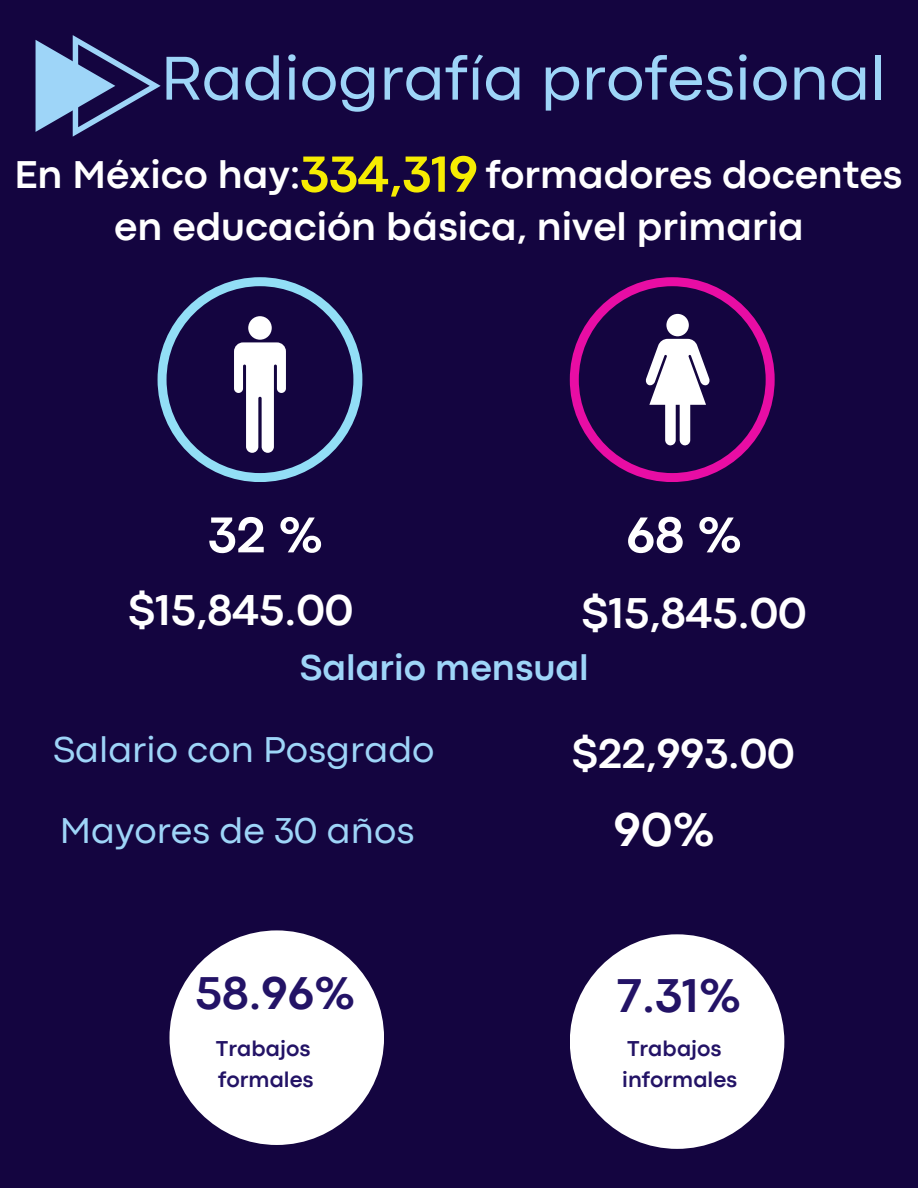
<style>
.page{position:relative;width:918px;height:1188px;background:#140540}
.page>*{position:absolute;margin:0;border:0;box-sizing:border-box;transform-origin:0 0}
.t1{font:64.5px "Codec Pro";color:#9ed5f8}
.t2{font:700 53.1px "Codec Pro";color:#f6ec02}
.t3{font:700 52.5px "Codec Pro";color:#fff}
.t4{font:700 49.5px "Codec Pro";color:#231366}
.t5{font:700 49.5px "Codec Pro";color:#fff}
.t6{font:700 48px "Codec Pro";color:#231366}
.t7{font:700 45px "Codec Pro";color:#fff}
.t8{font:700 43.5px "Codec Pro";color:#fff}
.t9{font:700 40.5px "Codec Pro";color:#fff}
.t10{font:37.5px "Codec Pro";color:#9ed5f8}
.t11{font:700 37.5px "Codec Pro";color:#9ed5f8}
.t12{font:700 22.5px "Codec Pro";color:#231366}
</style>
<div class="page">
<div style="left:169px;top:930px;width:215px;height:215px;background:#fff;border-radius:50%"></div>
<div style="left:570px;top:934px;width:214px;height:215px;background:#fff;border-radius:50%"></div>
<svg style="left:36px;top:35px;width:124px;height:101px"></svg>
<svg style="left:158px;top:277px;width:204px;height:205px"></svg>
<svg style="left:570px;top:277px;width:205px;height:205px"></svg>
<p class="t1" style="left:161px;top:55px;width:727px">Radiografía profesional</p>
<h2 class="t9" style="left:14px;top:160px;width:288px">En México hay:</h2>
<h2 class="t2" style="left:300px;top:155px;width:180px">334,319</h2>
<p class="t9" style="left:486px;top:160px;width:418px">formadores docentes</p>
<p class="t9" style="left:114px;top:213px;width:691px">en educación básica, nivel primaria</p>
<h3 class="t3" style="left:208px;top:516px;width:118px">32 %</h3>
<h4 class="t3" style="left:626px;top:516px;width:118px">68 %</h4>
<h5 class="t7" style="left:128px;top:594px;width:227px">$15,845.00</h5>
<h5 class="t7" style="left:582px;top:597px;width:227px">$15,845.00</h5>
<h3 class="t11" style="left:300px;top:654px;width:290px">Salario mensual</h3>
<h3 class="t10" style="left:53px;top:736px;width:383px">Salario con Posgrado</h3>
<h2 class="t8" style="left:572px;top:738px;width:225px">$22,993.00</h2>
<h2 class="t10" style="left:60px;top:817px;width:356px">Mayores de 30 años</h2>
<p class="t5" style="left:614px;top:812px;width:103px">90%</p>
<h1 class="t6" style="left:195px;top:976px;width:163px">58.96%</h1>
<h2 class="t4" style="left:617px;top:978px;width:127px">7.31%</h2>
<h4 class="t12" style="left:216px;top:1040px;width:96px">Trabajos</h4>
<h4 class="t12" style="left:218px;top:1072px;width:97px">formales</h4>
<h4 class="t12" style="left:627px;top:1040px;width:96px">Trabajos</h4>
<p class="t12" style="left:622px;top:1072px;width:117px">informales</p>
</div>
